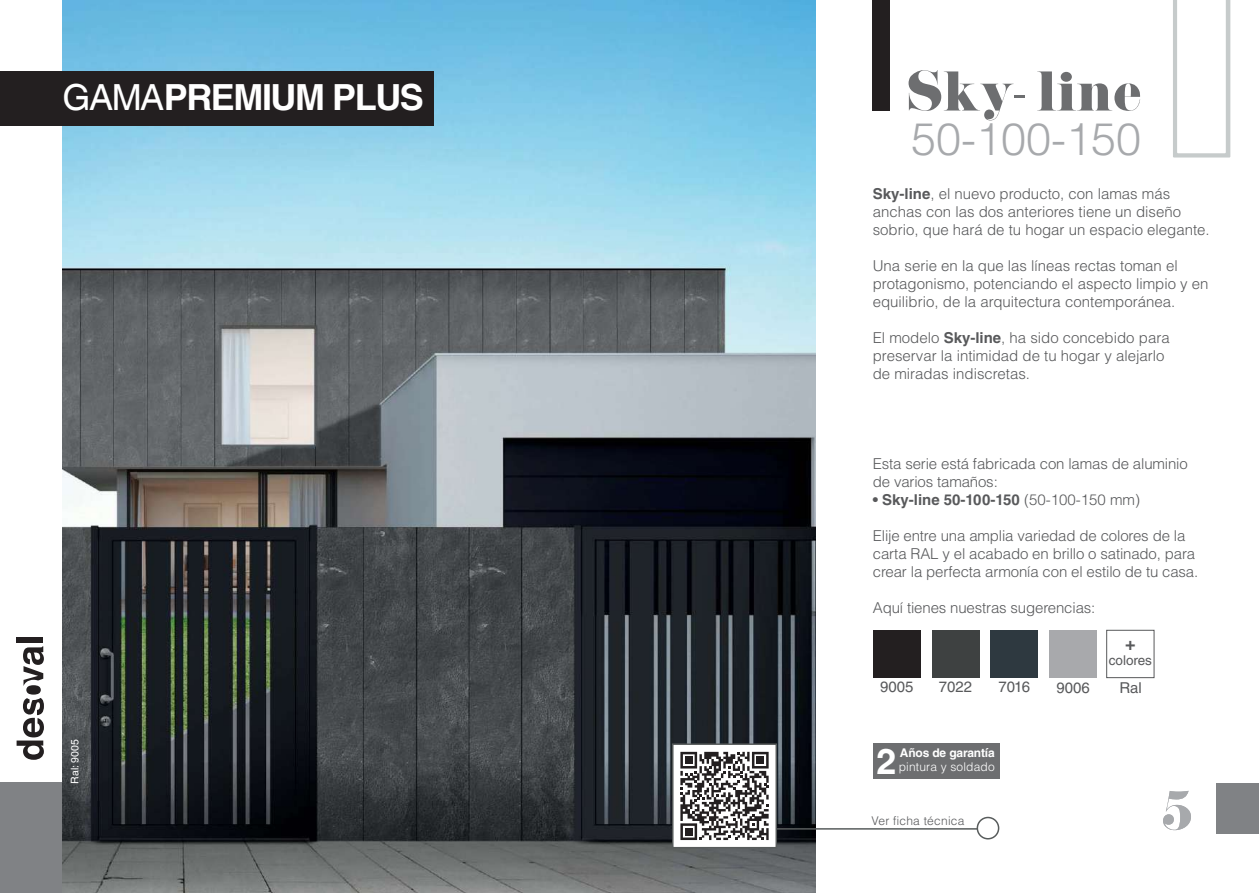
<style>
.page{position:relative;width:1259px;height:893px;background:#fff}
.page>*{position:absolute;margin:0;border:0;box-sizing:border-box;transform-origin:0 0}
.t1{font:54px "Pistilli";color:#a7a9ac}
.t2{font:51px "Pistilli";color:#6d6e70}
.t3{font:300 45px "Helvetica LT Std";color:#a7a9ac}
.t4{font:700 36px "Helvetica LT";letter-spacing:-.04em;color:#fff}
.t5{font:700 18px "Helvetica LT Std";color:#58595b}
.t6{font:300 15px/18px "Helvetica LT Std";color:#58595b}
.t7{font:700 15px "Helvetica LT Std";color:#58595b}
.t8{font:15px "Helvetica LT Std";color:#58595b}
.t9{font:13.5px "Helvetica LT Std";color:#58595b}
.t10{font:300 12px "Helvetica LT Std";letter-spacing:.015em;color:#fff}
.t11{font:300 12px "Helvetica LT Std";letter-spacing:.02em;color:#58595b}
.t12{font:700 12px "Helvetica LT Std";letter-spacing:-.01em;color:#fff}
.t13{font:10.5px "Helvetica LT Std";color:#fff}
.s1{font-weight:400}
.s2{font-weight:700}
.s3{font-weight:300}
</style>
<div class="page">
<div style="left:0;top:783px;width:148px;height:110px;background:#808285"></div>
<div style="left:1216px;top:783px;width:43px;height:50px;background:#808285"></div>
<img style="left:63px;top:0;width:752px;height:893px">
<div style="left:0;top:71px;width:434px;height:54px;background:#231f20"></div>
<div style="left:873px;top:743px;width:126px;height:36px;background:#6d6e70"></div>
<hr style="left:771px;top:828px;width:221px;height:2px;background:#585c5c">
<div style="left:977px;top:817px;width:21px;height:22px;background:#fff;border-radius:50%"></div>
<div style="left:976px;top:817px;width:23px;height:22px;border:2px solid #585c5c;border-radius:50%"></div>
<div style="left:673px;top:744px;width:103px;height:104px;background:#fff"></div>
<div style="left:672px;top:743px;width:105px;height:105px;border:2px solid #585c5c"></div>
<div style="left:873px;top:0;width:17px;height:111px;background:#231f20"></div>
<div style="left:17px;top:638px;width:26px;height:5px;background:#231f20"></div>
<svg style="left:17px;top:646px;width:27px;height:114px"></svg>
<svg style="left:1173px;top:0;width:57px;height:158px"></svg>
<div style="left:990px;top:630px;width:48px;height:47px;background:#2e3940"></div>
<div style="left:932px;top:630px;width:47px;height:48px;background:#3e4141"></div>
<div style="left:873px;top:630px;width:47px;height:48px;background:#231f20"></div>
<div style="left:1049px;top:630px;width:47px;height:47px;background:#a8a9ac"></div>
<div style="left:1106px;top:630px;width:48px;height:48px;border:1px solid #58595b"></div>
<svg style="left:680px;top:752px;width:88px;height:88px"></svg>
<div style="left:685px;top:757px;width:7px;height:7px;background:#231f20"></div>
<div style="left:756px;top:757px;width:8px;height:7px;background:#231f20"></div>
<div style="left:685px;top:828px;width:7px;height:7px;background:#231f20"></div>
<h3 class="t4" style="left:63px;top:76px;width:363px"><span class="s1">GAMA</span>PREMIUM PLUS</h3>
<p class="t13" style="left:71px;top:784px;width:46px;rotate:-90deg">Ral: 9005</p>
<h2 class="t2" style="left:905px;top:63px;width:238px">Sky- line</h2>
<h3 class="t3" style="left:911px;top:123px;width:232px">50-100-150</h3>
<p class="t6" style="left:873px;top:186px;width:338px"><span class="s2">Sky-line</span>, el nuevo producto, con lamas más anchas con las dos anteriores tiene un diseño sobrio, que hará de tu hogar un espacio elegante.</p>
<p class="t6" style="left:873px;top:258px;width:337px">Una serie en la que las líneas rectas toman el protagonismo, potenciando el aspecto limpio y en equilibrio, de la arquitectura contemporánea.</p>
<p class="t6" style="left:873px;top:330px;width:298px">El modelo <span class="s2">Sky-line</span>, ha sido concebido para preservar la intimidad de tu hogar y alejarlo de miradas indiscretas.</p>
<p class="t6" style="left:873px;top:456px;width:316px">Esta serie está fabricada con lamas de aluminio de varios tamaños:</p>
<p class="t7" style="left:873px;top:494px;width:269px">• Sky-line 50-100-150 <span class="s3">(50-100-150 mm)</span></p>
<p class="t6" style="left:873px;top:528px;width:327px">Elije entre una amplia variedad de colores de la carta RAL y el acabado en brillo o satinado, para crear la perfecta armonía con el estilo de tu casa.</p>
<p class="t6" style="left:873px;top:600px;width:224px">Aquí tienes nuestras sugerencias:</p>
<p class="t5" style="left:1125px;top:637px;width:12px">+</p>
<p class="t9" style="left:1108px;top:656px;width:45px">colores</p>
<p class="t8" style="left:880px;top:682px;width:35px">9005</p>
<p class="t8" style="left:939px;top:682px;width:35px">7022</p>
<p class="t8" style="left:998px;top:682px;width:33px">7016</p>
<p class="t8" style="left:1056px;top:682px;width:35px">9006</p>
<p class="t8" style="left:1119px;top:682px;width:24px">Ral</p>
<h3 class="t4" style="left:876px;top:739px;width:22px">2</h3>
<p class="t12" style="left:900px;top:748px;width:96px">Años de garantía</p>
<p class="t10" style="left:898px;top:763px;width:98px">pintura y soldado</p>
<p class="t11" style="left:871px;top:817px;width:94px">Ver ficha técnica</p>
<h1 class="t1" style="left:1160px;top:780px;width:35px">5</h1>
</div>
